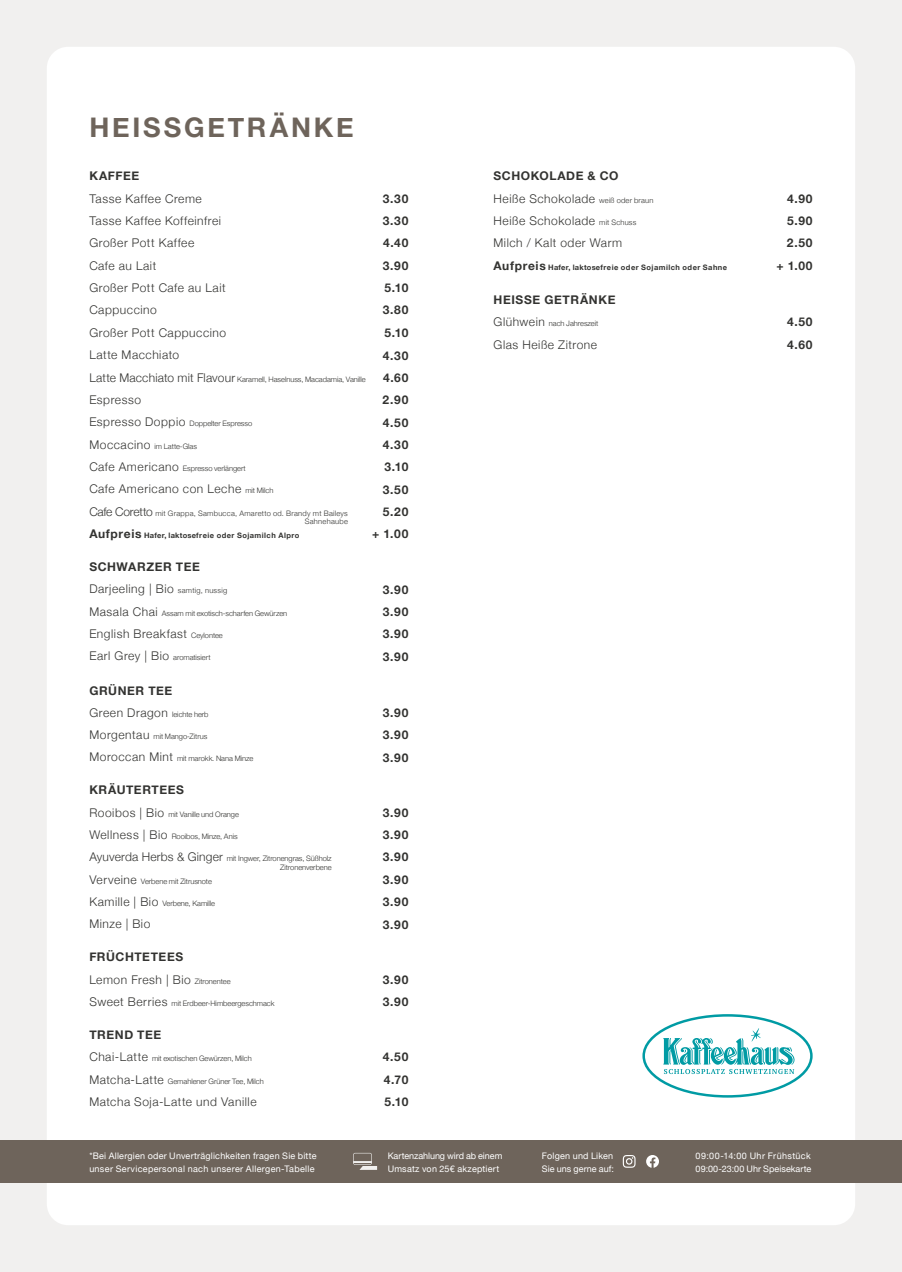
<style>
.page{position:relative;width:902px;height:1272px;background:#fff}
.page>*{position:absolute;margin:0;border:0;box-sizing:border-box;transform-origin:0 0}
.t1{font:700 27px "Helvetica Neue";letter-spacing:.105em;color:#6e645b}
.t2{font:300 12px/22.2px "Helvetica Neue";letter-spacing:.045em;color:#333331}
.t3{font:700 12px "Helvetica Neue";letter-spacing:.055em;color:#333331}
.t4{font:9px/13.5px "Helvetica Neue";letter-spacing:.025em;color:#fff}
.t5{font:9px/13.5px "Helvetica Neue";color:#fff}
.t6{font:300 7.5px "Helvetica Neue";letter-spacing:-.005em;color:#333331}
.t7{font:700 7.5px "Helvetica Neue";letter-spacing:.06em;color:#333331}
.t8{font:300 7.5px "Helvetica Neue";letter-spacing:.035em;color:#333331}
.s1{font-size:12px}
.s2{font-size:7.5px}
.s3{font-weight:700}
</style>
<div class="page">
<div style="left:4px;top:4px;width:893px;height:1263px;background:#f1f0ef"></div>
<div style="left:47px;top:47px;width:808px;height:1178px;background:#fff;border-radius:21px"></div>
<div style="left:0;top:1140px;width:901px;height:42px;background:#6e645b"></div>
<svg style="left:353px;top:1152px;width:24px;height:17px"></svg>
<svg style="left:622px;top:1155px;width:13px;height:12px"></svg>
<svg style="left:646px;top:1155px;width:13px;height:12px"></svg>
<svg style="left:642px;top:1014px;width:170px;height:83px"></svg>
<h1 class="t1" style="left:89px;top:106px;width:266px">HEISSGETRÄNKE</h1>
<h2 class="t3" style="left:89px;top:167px;width:51px">KAFFEE</h2>
<h2 class="t2" style="left:89px;top:186px;width:114px">Tasse Kaffee Creme</h2>
<h2 class="t3" style="left:383px;top:189px;width:27px">3.30</h2>
<h2 class="t2" style="left:89px;top:209px;width:133px">Tasse Kaffee Koffeinfrei</h2>
<h2 class="t3" style="left:383px;top:211px;width:27px">3.30</h2>
<h2 class="t2" style="left:89px;top:231px;width:106px">Großer Pott Kaffee</h2>
<h2 class="t3" style="left:383px;top:234px;width:27px">4.40</h2>
<h2 class="t2" style="left:89px;top:253px;width:68px">Cafe au Lait</h2>
<h2 class="t3" style="left:383px;top:256px;width:27px">3.90</h2>
<h2 class="t2" style="left:89px;top:276px;width:138px">Großer Pott Cafe au Lait</h2>
<h2 class="t3" style="left:384px;top:278px;width:25px">5.10</h2>
<h2 class="t2" style="left:89px;top:298px;width:69px">Cappuccino</h2>
<h2 class="t3" style="left:383px;top:346px;width:27px">4.30</h2>
<h2 class="t3" style="left:382px;top:301px;width:27px">3.80</h2>
<h2 class="t2" style="left:89px;top:320px;width:138px">Großer Pott Cappuccino</h2>
<h2 class="t3" style="left:384px;top:323px;width:25px">5.10</h2>
<h2 class="t2" style="left:89px;top:343px;width:91px">Latte Macchiato</h2>
<p class="t6" style="left:89px;top:373px;width:278px"><span class="s1">Latte Macchiato mit Flavour</span> Karamell, Haselnuss, Macadamia, Vanille</p>
<h2 class="t3" style="left:383px;top:368px;width:27px">4.60</h2>
<h2 class="t2" style="left:89px;top:388px;width:53px">Espresso</h2>
<h2 class="t3" style="left:382px;top:390px;width:27px">2.90</h2>
<p class="t6" style="left:89px;top:440px;width:109px"><span class="s1">Moccacino</span> im Latte-Glas</p>
<h2 class="t3" style="left:383px;top:435px;width:27px">4.30</h2>
<p class="t6" style="left:89px;top:417px;width:164px"><span class="s1">Espresso Doppio</span> Doppelter Espresso</p>
<h2 class="t3" style="left:383px;top:413px;width:27px">4.50</h2>
<p class="t6" style="left:89px;top:462px;width:158px"><span class="s1">Cafe Americano</span> Espresso verlängert</p>
<h2 class="t3" style="left:384px;top:457px;width:25px">3.10</h2>
<h2 class="t2" style="left:89px;top:477px;width:185px">Cafe Americano con Leche <span class="s2">mit Milch</span></h2>
<p class="t8" style="left:89px;top:507px;width:260px"><span class="s1">Cafe Coretto</span> mit Grappa, Sambucca, Amaretto od. Brandy mt Baileys</p>
<h2 class="t3" style="left:382px;top:502px;width:27px">5.20</h2>
<h2 class="t3" style="left:383px;top:480px;width:27px">3.50</h2>
<p class="t8" style="left:305px;top:515px;width:45px">Sahnehaube</p>
<p class="t7" style="left:89px;top:529px;width:211px"><span class="s1">Aufpreis</span> Hafer, laktosefreie oder Sojamilch Alpro</p>
<h2 class="t2" style="left:89px;top:555px;width:139px"><span class="s3">SCHWARZER TEE<br></span>Darjeeling | Bio <span class="s2">samtig, nussig</span></h2>
<p class="t6" style="left:89px;top:607px;width:199px"><span class="s1">Masala Chai</span> Assam mit exotisch-scharfen Gewürzen</p>
<h2 class="t3" style="left:372px;top:524px;width:38px">+ 1.00</h2>
<h2 class="t3" style="left:383px;top:580px;width:27px">3.90</h2>
<h2 class="t3" style="left:383px;top:602px;width:27px">3.90</h2>
<h2 class="t2" style="left:89px;top:621px;width:135px">English Breakfast <span class="s2">Ceylontee</span></h2>
<h2 class="t3" style="left:383px;top:624px;width:27px">3.90</h2>
<h2 class="t2" style="left:89px;top:644px;width:123px">Earl Grey | Bio <span class="s2">aromatisiert</span></h2>
<h2 class="t3" style="left:89px;top:680px;width:85px">GRÜNER TEE</h2>
<h2 class="t3" style="left:383px;top:647px;width:27px">3.90</h2>
<h2 class="t2" style="left:89px;top:700px;width:121px">Green Dragon <span class="s2">leichte herb</span></h2>
<h2 class="t3" style="left:383px;top:703px;width:27px">3.90</h2>
<p class="t6" style="left:89px;top:752px;width:165px"><span class="s1">Moroccan Mint</span> mit marokk. Nana Minze</p>
<h2 class="t3" style="left:89px;top:780px;width:96px">KRÄUTERTEES</h2>
<p class="t6" style="left:89px;top:808px;width:151px"><span class="s1">Rooibos | Bio</span> mit Vanille und Orange</p>
<h2 class="t3" style="left:383px;top:803px;width:27px">3.90</h2>
<p class="t6" style="left:89px;top:830px;width:150px"><span class="s1">Wellness | Bio</span> Rooibos, Minze, Anis</p>
<p class="t6" style="left:89px;top:730px;width:119px"><span class="s1">Morgentau</span> mit Mango-Zitrus</p>
<h2 class="t3" style="left:383px;top:725px;width:27px">3.90</h2>
<h2 class="t3" style="left:383px;top:748px;width:27px">3.90</h2>
<h2 class="t3" style="left:383px;top:825px;width:27px">3.90</h2>
<p class="t6" style="left:89px;top:852px;width:244px"><span class="s1">Ayuverda Herbs &amp; Ginger</span> mit Ingwer, Zitronengras, Süßholz</p>
<h2 class="t3" style="left:383px;top:847px;width:27px">3.90</h2>
<p class="t6" style="left:280px;top:861px;width:53px">Zitronenverbene</p>
<p class="t6" style="left:89px;top:875px;width:124px"><span class="s1">Verveine</span> Verbene mit Zitrusnote</p>
<h2 class="t3" style="left:383px;top:870px;width:27px">3.90</h2>
<p class="t6" style="left:89px;top:897px;width:127px"><span class="s1">Kamille | Bio</span> Verbene, Kamille</p>
<h2 class="t3" style="left:383px;top:892px;width:27px">3.90</h2>
<h2 class="t2" style="left:89px;top:912px;width:63px">Minze | Bio</h2>
<h2 class="t3" style="left:383px;top:914px;width:27px">3.90</h2>
<h2 class="t3" style="left:89px;top:947px;width:95px">FRÜCHTETEES</h2>
<h2 class="t2" style="left:89px;top:967px;width:143px">Lemon Fresh | Bio <span class="s2">Zitronentee</span></h2>
<h2 class="t3" style="left:383px;top:970px;width:27px">3.90</h2>
<p class="t6" style="left:89px;top:997px;width:187px"><span class="s1">Sweet Berries</span> mit Erdbeer-Himbeergeschmack</p>
<h2 class="t3" style="left:383px;top:992px;width:27px">3.90</h2>
<h2 class="t3" style="left:89px;top:1025px;width:73px">TREND TEE</h2>
<p class="t6" style="left:89px;top:1074px;width:176px"><span class="s1">Matcha-Latte</span> Gemahlener Grüner Tee, Milch</p>
<h2 class="t3" style="left:383px;top:1070px;width:26px">4.70</h2>
<h2 class="t2" style="left:89px;top:1089px;width:169px">Matcha Soja-Latte und Vanille</h2>
<h2 class="t3" style="left:384px;top:1092px;width:25px">5.10</h2>
<p class="t6" style="left:89px;top:1052px;width:164px"><span class="s1">Chai-Latte</span> mit exotischen Gewürzen, Milch</p>
<h2 class="t3" style="left:383px;top:1047px;width:27px">4.50</h2>
<h2 class="t3" style="left:493px;top:167px;width:127px">SCHOKOLADE &amp; CO</h2>
<h2 class="t2" style="left:493px;top:186px;width:161px">Heiße Schokolade <span class="s2">weiß oder braun</span></h2>
<h2 class="t3" style="left:787px;top:189px;width:27px">4.90</h2>
<h2 class="t2" style="left:493px;top:209px;width:144px">Heiße Schokolade <span class="s2">mit Schuss</span></h2>
<h2 class="t3" style="left:787px;top:211px;width:27px">5.90</h2>
<h2 class="t2" style="left:493px;top:231px;width:130px">Milch / Kalt oder Warm</h2>
<h2 class="t3" style="left:786px;top:234px;width:27px">2.50</h2>
<p class="t7" style="left:493px;top:261px;width:235px"><span class="s1">Aufpreis</span> Hafer, laktosefreie oder Sojamilch oder Sahne</p>
<h2 class="t3" style="left:776px;top:256px;width:38px">+ 1.00</h2>
<h2 class="t3" style="left:493px;top:290px;width:123px">HEISSE GETRÄNKE</h2>
<p class="t6" style="left:493px;top:317px;width:106px"><span class="s1">Glühwein</span> nach Jahreszeit</p>
<h2 class="t3" style="left:787px;top:312px;width:27px">4.50</h2>
<h2 class="t2" style="left:493px;top:332px;width:105px">Glas Heiße Zitrone</h2>
<h2 class="t3" style="left:787px;top:335px;width:27px">4.60</h2>
<p class="t4" style="left:89px;top:1149px;width:229px">*Bei Allergien oder Unverträglichkeiten fragen Sie bitte unser Servicepersonal nach unserer Allergen-Tabelle</p>
<p class="t4" style="left:542px;top:1149px;width:73px">Folgen und Liken<br>Sie uns gerne auf:</p>
<p class="t5" style="left:387px;top:1149px;width:116px">Kartenzahlung wird ab einem<br>Umsatz von 25€ akzeptiert</p>
<p class="t4" style="left:695px;top:1149px;width:117px">09:00-14:00 Uhr Frühstück<br>09:00-23:00 Uhr Speisekarte</p>
</div>
